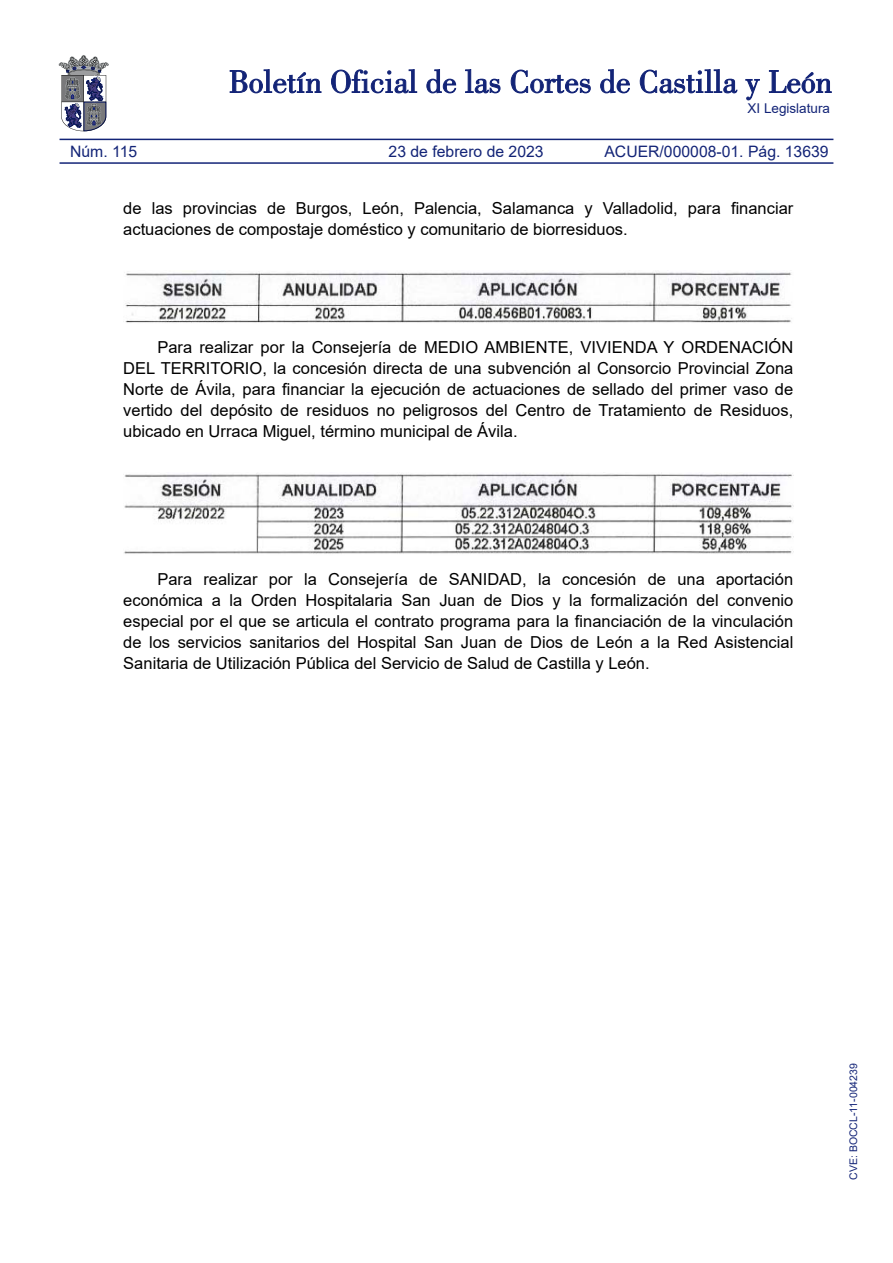
<style>
.page{position:relative;width:893px;height:1263px;background:#fff}
.page>*{position:absolute;margin:0;border:0;box-sizing:border-box;transform-origin:0 0}
.TextoCuerpo{font:16.5px/21px "Arial";color:#000;text-align:justify}
.t1{font:15.75px "Arial";color:#132477}
.t2{font:13.5px "Arial";color:#132477}
.t3{font:10.5px "Arial";color:#132477}
</style>
<div class="page">
<svg style="left:230px;top:69px;width:91px;height:24px"></svg>
<svg style="left:331px;top:69px;width:86px;height:24px"></svg>
<svg style="left:426px;top:69px;width:30px;height:24px"></svg>
<svg style="left:465px;top:69px;width:35px;height:24px"></svg>
<svg style="left:511px;top:70px;width:80px;height:23px"></svg>
<svg style="left:600px;top:69px;width:30px;height:24px"></svg>
<svg style="left:640px;top:69px;width:97px;height:24px"></svg>
<svg style="left:745px;top:79px;width:15px;height:21px"></svg>
<svg style="left:769px;top:70px;width:63px;height:23px"></svg>
<svg style="left:59px;top:55px;width:50px;height:76px"></svg>
<hr style="left:60px;top:162px;width:773px;height:2px;background:#132477">
<hr style="left:60px;top:139px;width:773px;height:1px;background:#132477">
<img style="left:125px;top:271px;width:667px;height:52px">
<img style="left:124px;top:473px;width:669px;height:81px">
<p class="t2" style="left:747px;top:99px;width:84px">XI Legislatura</p>
<p class="t1" style="left:70px;top:140px;width:69px">Núm. 115</p>
<p class="t1" style="left:389px;top:140px;width:156px">23 de febrero de 2023</p>
<p class="t1" style="left:604px;top:140px;width:226px">ACUER/000008-01. Pág. 13639</p>
<p class="TextoCuerpo" style="left:123px;top:198px;width:671px">de las provincias de Burgos, León, Palencia, Salamanca y Valladolid, para financiar actuaciones de compostaje doméstico y comunitario de biorresiduos.</p>
<p class="TextoCuerpo" style="left:123px;top:336px;width:671px;text-indent:34px">Para realizar por la Consejería de MEDIO AMBIENTE, VIVIENDA Y ORDENACIÓN DEL TERRITORIO, la concesión directa de una subvención al Consorcio Provincial Zona Norte de Ávila, para financiar la ejecución de actuaciones de sellado del primer vaso de vertido del depósito de residuos no peligrosos del Centro de Tratamiento de Residuos, ubicado en Urraca Miguel, término municipal de Ávila.</p>
<p class="TextoCuerpo" style="left:123px;top:569px;width:671px;text-indent:34px">Para realizar por la Consejería de SANIDAD, la concesión de una aportación económica a la Orden Hospitalaria San Juan de Dios y la formalización del convenio especial por el que se articula el contrato programa para la financiación de la vinculación de los servicios sanitarios del Hospital San Juan de Dios de León a la Red Asistencial Sanitaria de Utilización Pública del Servicio de Salud de Castilla y León.</p>
<p class="t3" style="left:846px;top:1180px;width:118px;rotate:-90deg">CVE: BOCCL-11-004239</p>
</div>
